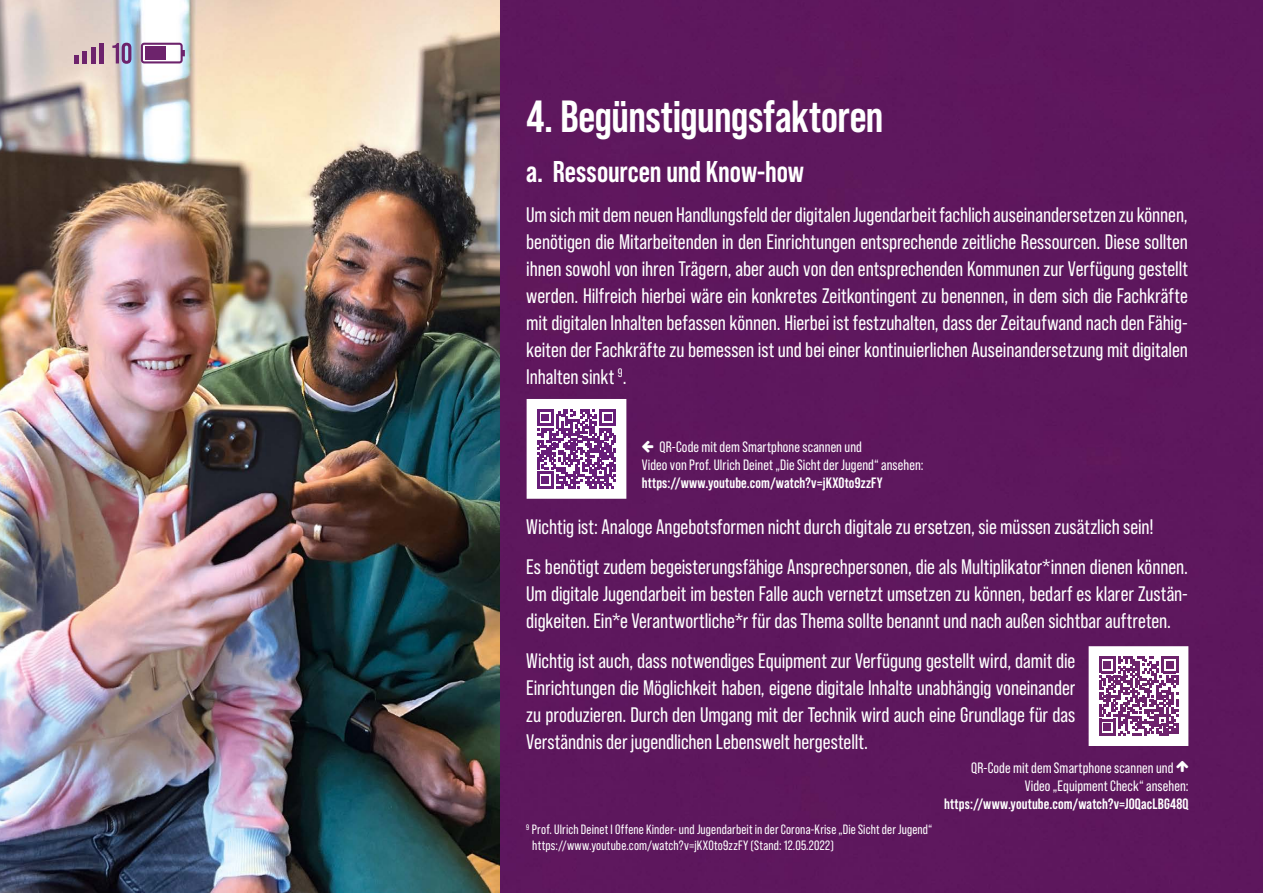
<style>
.page{position:relative;width:1263px;height:893px;background:#fff}
.page>*{position:absolute;margin:0;border:0;box-sizing:border-box;transform-origin:0 0}
.t1{font:700 45px "Bebas Neue Pro";letter-spacing:-.01em;color:#fff}
.t2{font:700 30px "Bebas Neue Pro";letter-spacing:-.005em;color:#fff}
.t3{font:21px/27px "Bebas Neue Pro";color:#fff;text-align:justify}
.t4{font:15px/18px "Bebas Neue Pro";letter-spacing:.005em;color:#fff}
.t5{font:700 15px "Bebas Neue Pro";letter-spacing:.01em;color:#fff}
.t6{font:13.5px/16.2px "Bebas Neue Pro";letter-spacing:.01em;color:#fff}
</style>
<div class="page">
<div style="left:500px;top:0;width:763px;height:893px;background:#5e175d"></div>
<img style="left:0;top:0;width:500px;height:893px">
<div style="left:527px;top:400px;width:99px;height:98px;background:#fff"></div>
<svg style="left:537px;top:409px;width:79px;height:80px"></svg>
<div style="left:527px;top:399px;width:99px;height:100px;border:1px solid #fff"></div>
<div style="left:74px;top:55px;width:5px;height:9px;background:#6d236c"></div>
<hr style="left:83px;top:51px;width:4px;height:13px;background:#6d236c">
<hr style="left:91px;top:47px;width:4px;height:17px;background:#6d236c">
<hr style="left:99px;top:43px;width:4px;height:21px;background:#6d236c">
<svg style="left:141px;top:43px;width:44px;height:20px"></svg>
<svg style="left:112px;top:43px;width:19px;height:21px"></svg>
<div style="left:1089px;top:647px;width:99px;height:98px;background:#fff"></div>
<svg style="left:1099px;top:656px;width:79px;height:80px"></svg>
<div style="left:1089px;top:646px;width:99px;height:100px;border:1px solid #fff"></div>
<svg style="left:642px;top:440px;width:11px;height:12px"></svg>
<svg style="left:1176px;top:761px;width:12px;height:11px"></svg>
<h1 class="t1" style="left:526px;top:90px;width:358px">4. Begünstigungsfaktoren</h1>
<h2 class="t2" style="left:526px;top:155px;width:279px">a. Ressourcen und Know-how</h2>
<p class="t3" style="left:526px;top:201px;width:663px">Um sich mit dem neuen Handlungsfeld der digitalen Jugendarbeit fachlich auseinandersetzen zu können, benötigen die Mitarbeitenden in den Einrichtungen entsprechende zeitliche Ressourcen. Diese sollten ihnen sowohl von ihren Trägern, aber auch von den entsprechenden Kommunen zur Verfügung gestellt werden. Hilfreich hierbei wäre ein konkretes Zeitkontingent zu benennen, in dem sich die Fachkräfte mit digitalen Inhalten befassen können. Hierbei ist festzuhalten, dass der Zeitaufwand nach den Fähig&shy;keiten der Fachkräfte zu bemessen ist und bei einer kontinuierlichen Auseinandersetzung mit digitalen Inhalten sinkt <sup>9</sup>.</p>
<p class="t4" style="left:642px;top:438px;width:283px;text-indent:18px">QR-Code mit dem Smartphone scannen und<br>Video von Prof. Ulrich Deinet „Die Sicht der Jugend“ ansehen:</p>
<p class="t5" style="left:642px;top:474px;width:242px">https://www.youtube.com/watch?v=jKXOto9zzFY</p>
<p class="t3" style="left:526px;top:507px;width:663px;line-height:39.8px">Wichtig ist: Analoge Angebotsformen nicht durch digitale zu ersetzen, sie müssen zusätzlich sein!<br>Es benötigt zudem begeisterungsfähige Ansprechpersonen, die als Multiplikator*innen dienen können.</p>
<p class="t3" style="left:526px;top:580px;width:663px">Um digitale Jugendarbeit im besten Falle auch vernetzt umsetzen zu können, bedarf es klarer Zustän&shy;digkeiten. Ein*e Verantwortliche*r für das Thema sollte benannt und nach außen sichtbar auftreten.</p>
<p class="t3" style="left:526px;top:647px;width:550px">Wichtig ist auch, dass notwendiges Equipment zur Verfügung gestellt wird, damit die Einrichtungen die Möglichkeit haben, eigene digitale Inhalte unabhängig voneinander zu produzieren. Durch den Umgang mit der Technik wird auch eine Grundlage für das Verständnis der jugendlichen Lebenswelt hergestellt.</p>
<p class="t6" style="left:532px;top:821px;width:401px;text-indent:-6px"><sup>9</sup> Prof. Ulrich Deinet I Offene Kinder- und Jugendarbeit in der Corona-Krise „Die Sicht der Jugend“ https://www.youtube.com/watch?v=jKXOto9zzFY (Stand: 12.05.2022)</p>
<p class="t4" style="left:1025px;top:758px;width:165px;text-indent:-54px">QR-Code mit dem Smartphone scannen und<br>Video „Equipment Check“ ansehen:</p>
<p class="t5" style="left:944px;top:795px;width:246px">https://www.youtube.com/watch?v=JOQacLBG48Q</p>
</div>
